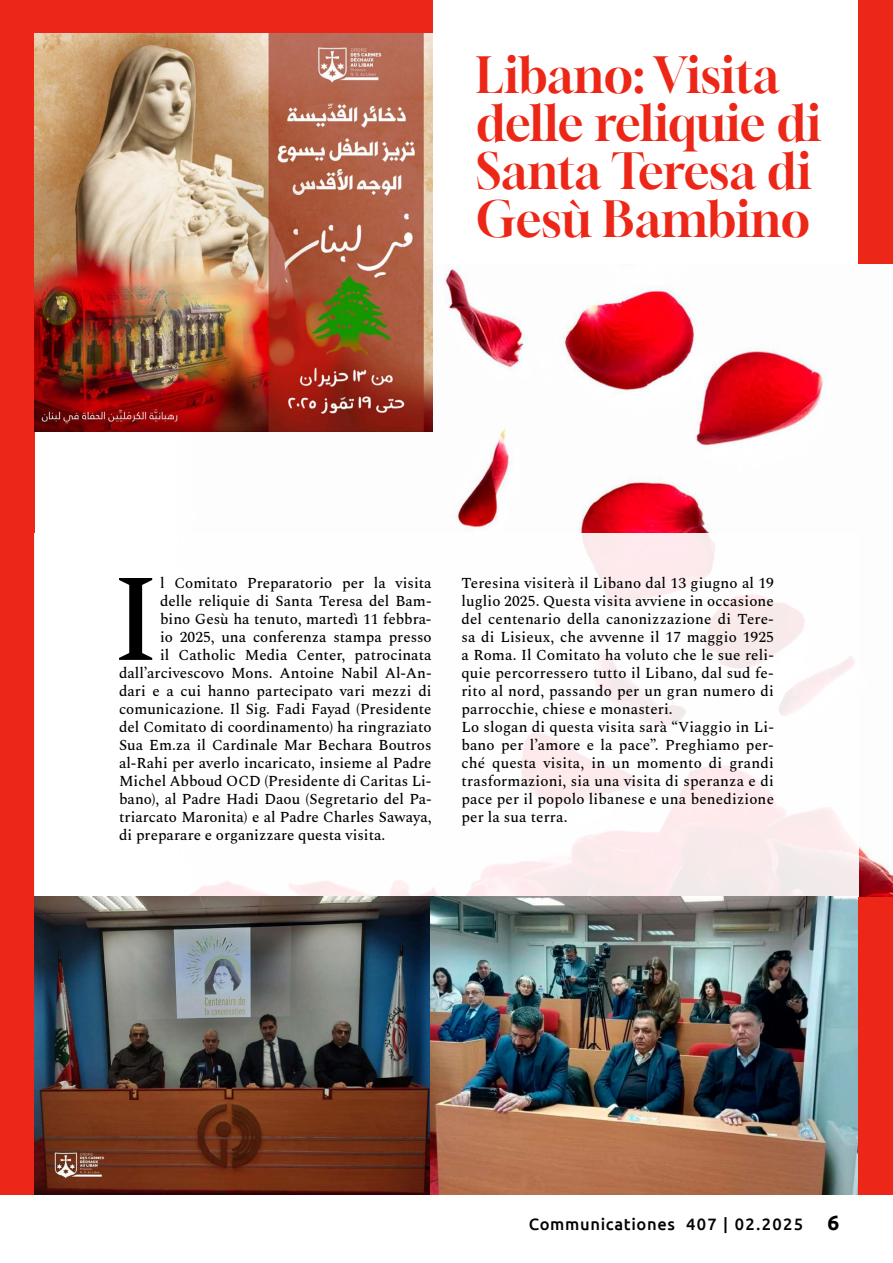
<style>
.page{position:relative;width:893px;height:1263px;background:#fff}
.page>*{position:absolute;margin:0;border:0;box-sizing:border-box;transform-origin:0 0}
.t1{font:500 124.05px "Spectral";color:#000}
.t2{font:47.85px/47.8px "Gloock";letter-spacing:-.005em;color:#ed2717}
.t3{font:500 16.5px "Ubuntu";letter-spacing:.04em;color:#020203}
.t4{font:500 15px/18px "Spectral";color:#000}
.s1{font-weight:700;font-size:21px;color:#000}
</style>
<div class="page">
<div style="left:0;top:0;width:34px;height:1195px;background:#ed2717"></div>
<div style="left:859px;top:0;width:34px;height:1170px;background:#ed2717"></div>
<div style="left:15px;top:0;width:417px;height:34px;background:#ed2717"></div>
<img style="left:432px;top:264px;width:461px;height:633px">
<svg style="left:34px;top:533px;width:825px;height:364px"></svg>
<img style="left:34px;top:34px;width:398px;height:398px">
<img style="left:34px;top:897px;width:825px;height:298px">
<div style="left:859px;top:897px;width:34px;height:298px;background:#ed2717"></div>
<h2 class="t2" style="left:476px;top:54px;width:346px">Libano: Visita delle reliquie di<br>Santa Teresa di<br>Gesù Bambino</h2>
<h1 class="t1" style="left:111px;top:529px;width:51px">I</h1>
<p class="t4" style="left:160px;top:573px;width:273px">l Comitato Preparatorio per la visita</p>
<p class="t4" style="left:160px;top:591px;width:273px">delle reliquie di Santa Teresa del Bam-</p>
<p class="t4" style="left:160px;top:609px;width:273px">bino Gesù ha tenuto, martedì 11 febbra-</p>
<p class="t4" style="left:160px;top:627px;width:273px">io 2025, una conferenza stampa presso</p>
<p class="t4" style="left:160px;top:645px;width:273px">il Catholic Media Center, patrocinata</p>
<p class="t4" style="left:119px;top:663px;width:314px">dall’arcivescovo Mons. Antoine Nabil Al-An-</p>
<p class="t4" style="left:119px;top:681px;width:314px">dari e a cui hanno partecipato vari mezzi di</p>
<p class="t4" style="left:119px;top:699px;width:314px">comunicazione. Il Sig. Fadi Fayad (Presidente</p>
<p class="t4" style="left:119px;top:717px;width:314px">del Comitato di coordinamento) ha ringraziato</p>
<p class="t4" style="left:119px;top:735px;width:314px">Sua Em.za il Cardinale Mar Bechara Boutros</p>
<p class="t4" style="left:119px;top:753px;width:314px">al-Rahi per averlo incaricato, insieme al Padre</p>
<p class="t4" style="left:119px;top:771px;width:314px">Michel Abboud OCD (Presidente di Caritas Li-</p>
<p class="t4" style="left:119px;top:789px;width:314px">bano), al Padre Hadi Daou (Segretario del Pa-</p>
<p class="t4" style="left:119px;top:807px;width:314px">triarcato Maronita) e al Padre Charles Sawaya,</p>
<p class="t4" style="left:119px;top:825px;width:268px">di preparare e organizzare questa visita.</p>
<p class="t4" style="left:461px;top:573px;width:314px">Teresina visiterà il Libano dal 13 giugno al 19 luglio 2025. Questa visita avviene in occasione del centenario della canonizzazione di Tere&shy;sa di Lisieux, che avvenne il 17 maggio 1925 a Roma. Il Comitato ha voluto che le sue reli&shy;quie percorressero tutto il Libano, dal sud fe&shy;rito al nord, passando per un gran numero di parrocchie, chiese e monasteri.<br>Lo slogan di questa visita sarà “Viaggio in Li&shy;bano per l’amore e la pace”. Preghiamo per&shy;ché questa visita, in un momento di grandi trasformazioni, sia una visita di speranza e di pace per il popolo libanese e una benedizione per la sua terra.</p>
<p class="t3" style="left:529px;top:1213px;width:312px">Communicationes 407 | 02.2025 <span class="s1">6</span></p>
</div>
